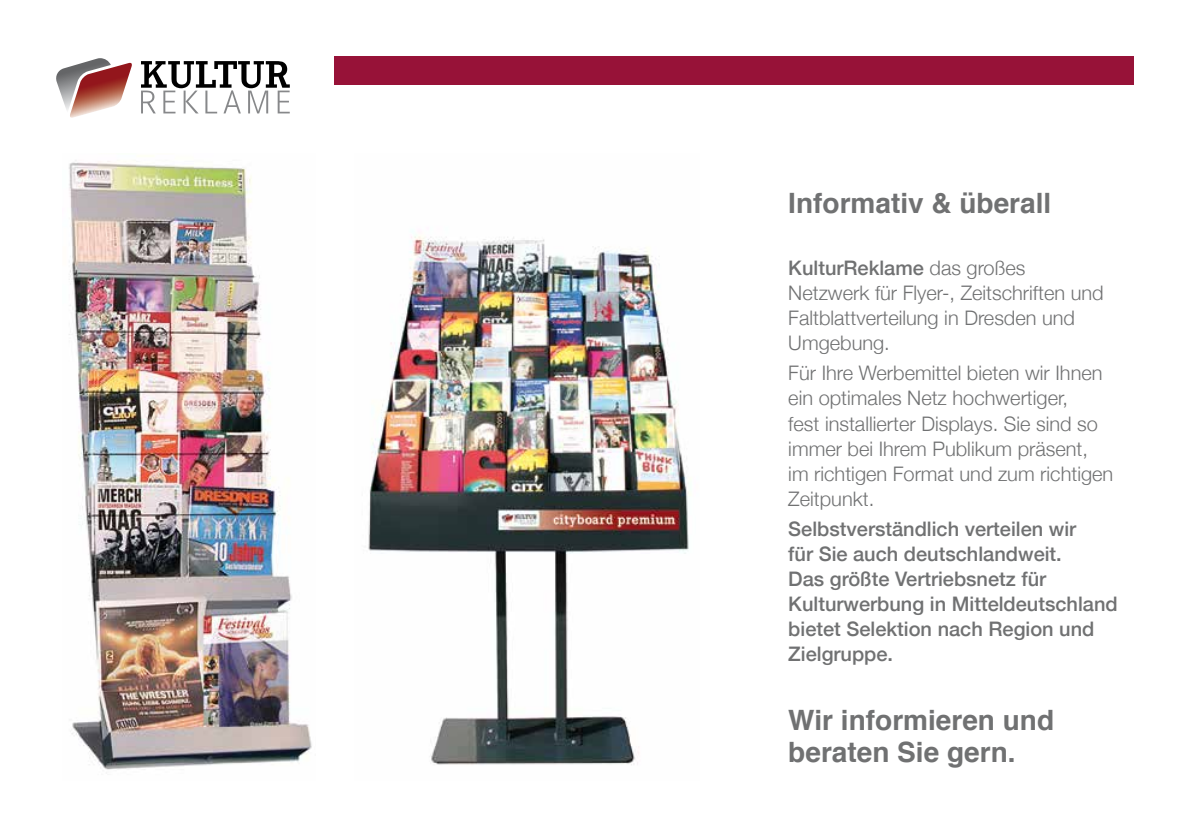
<style>
.page{position:relative;width:1191px;height:840px;background:#fff}
.page>*{position:absolute;margin:0;border:0;box-sizing:border-box;transform-origin:0 0}
.t1{font:700 28px/32px "Helvetica";color:#707172}
.t2{font:300 20px/25px "Helvetica Neue";color:#707172}
.t3{font:500 20px/25px "Helvetica Neue";color:#707172}
.s1{font-weight:500}
</style>
<div class="page">
<img style="left:69px;top:160px;width:243px;height:610px">
<img style="left:368px;top:231px;width:321px;height:534px">
<svg style="left:56px;top:58px;width:76px;height:60px"></svg>
<svg style="left:141px;top:61px;width:149px;height:52px"></svg>
<div style="left:334px;top:57px;width:800px;height:28px;background:#971238"></div>
<h1 class="t1" style="left:788px;top:188px;width:264px">Informativ &amp; überall</h1>
<p class="t2" style="left:788px;top:253px;width:317px"><span class="s1">KulturReklame</span> das großes<br>Netzwerk für Flyer-, Zeitschriften und<br>Faltblattverteilung in Dresden und<br>Umgebung.</p>
<p class="t2" style="left:788px;top:359px;width:326px">Für Ihre Werbemittel bieten wir Ihnen ein optimales Netz hochwertiger,<br>fest installierter Displays. Sie sind so immer bei Ihrem Publikum präsent, im richtigen Format und zum richtigen<br>Zeitpunkt.</p>
<p class="t3" style="left:788px;top:514px;width:331px">Selbstverständlich verteilen wir<br>für Sie auch deutschlandweit.<br>Das größte Vertriebsnetz für<br>Kulturwerbung in Mitteldeutschland bietet Selektion nach Region und<br>Zielgruppe.</p>
<h1 class="t1" style="left:788px;top:704px;width:267px">Wir informieren und beraten Sie gern.</h1>
</div>
